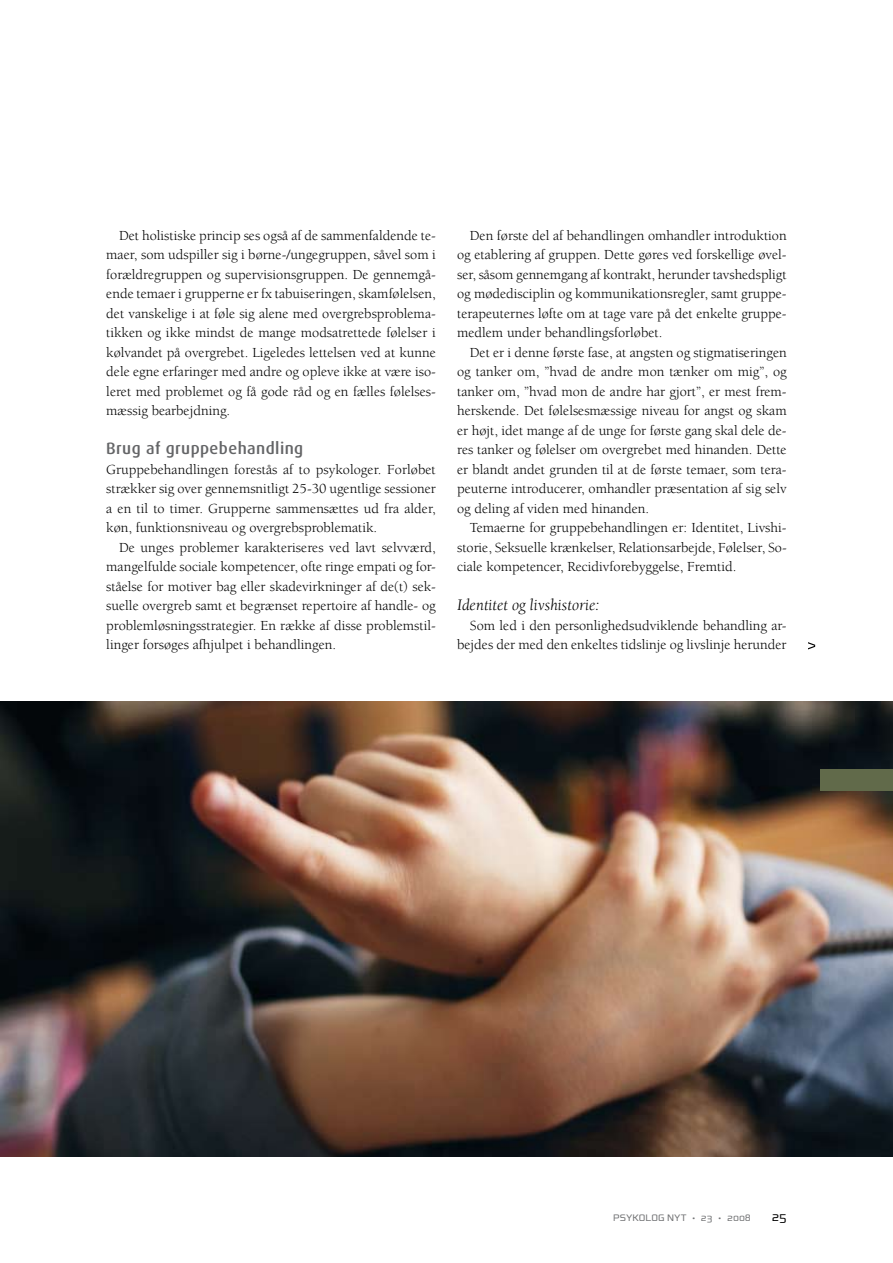
<style>
.page{position:relative;width:893px;height:1263px;background:#fff}
.page>*{position:absolute;margin:0;border:0;box-sizing:border-box;transform-origin:0 0}
.t1{font:italic 16.5px "Berkeley";color:#000}
.t2{font:500 16.5px "Dax";letter-spacing:.025em;color:#646567}
.t3{font:14.25px/19.5px "Berkeley";color:#000;text-align:justify}
.t4{font:13.5px "Resea";color:#000}
.t5{font:10.5px "Resea";color:#707173}
</style>
<div class="page">
<img style="left:0;top:702px;width:893px;height:455px">
<svg style="left:808px;top:642px;width:7px;height:7px"></svg>
<div style="left:821px;top:770px;width:72px;height:21px;background:#616a4a"></div>
<p class="t3" style="left:106px;top:226px;width:331px;text-indent:13px">Det holistiske princip ses også af de sammenfaldende te&shy;maer, som udspiller sig i børne-/ungegruppen, såvel som i forældregruppen og supervisionsgruppen. De gennemgå&shy;ende temaer i grupperne er fx tabuiseringen, skamfølelsen, det vanskelige i at føle sig alene med overgrebsproblema&shy;tikken og ikke mindst de mange modsatrettede følelser i kølvandet på overgrebet. Ligeledes lettelsen ved at kunne dele egne erfaringer med andre og opleve ikke at være iso&shy;leret med problemet og få gode råd og en fælles følelses&shy;mæssig bearbejdning.</p>
<p class="t2" style="left:106px;top:439px;width:198px">Brug af gruppebehandling</p>
<p class="t3" style="left:106px;top:460px;width:331px">Gruppebehandlingen forestås af to psykologer. Forløbet strækker sig over gennemsnitligt 25-30 ugentlige sessioner a en til to timer. Grupperne sammensættes ud fra alder, køn, funktionsniveau og overgrebsproblematik.</p>
<p class="t3" style="left:106px;top:538px;width:331px;text-indent:13px">De unges problemer karakteriseres ved lavt selvværd, mangelfulde sociale kompetencer, ofte ringe empati og for&shy;ståelse for motiver bag eller skadevirkninger af de(t) sek&shy;suelle overgreb samt et begrænset repertoire af handle- og problemløsningsstrategier. En række af disse problemstil&shy;linger forsøges afhjulpet i behandlingen.</p>
<p class="t3" style="left:457px;top:226px;width:331px;text-indent:13px">Den første del af behandlingen omhandler introduktion og etablering af gruppen. Dette gøres ved forskellige øvel&shy;ser, såsom gennemgang af kontrakt, herunder tavshedspligt og mødedisciplin og kommunikationsregler, samt gruppe&shy;terapeuternes løfte om at tage vare på det enkelte gruppe&shy;medlem under behandlingsforløbet.</p>
<p class="t3" style="left:457px;top:343px;width:331px;text-indent:13px">Det er i denne første fase, at angsten og stigmatiseringen og tanker om, ”hvad de andre mon tænker om mig”, og tanker om, ”hvad mon de andre har gjort”, er mest frem&shy;herskende. Det følelsesmæssige niveau for angst og skam er højt, idet mange af de unge for første gang skal dele de&shy;res tanker og følelser om overgrebet med hinanden. Dette er blandt andet grunden til at de første temaer, som tera&shy;peuterne introducerer, omhandler præsentation af sig selv og deling af viden med hinanden.</p>
<p class="t3" style="left:457px;top:518px;width:331px;text-indent:13px">Temaerne for gruppebehandlingen er: Identitet, Livshi&shy;storie, Seksuelle krænkelser, Relationsarbejde, Følelser, So&shy;ciale kompetencer, Recidivforebyggelse, Fremtid.</p>
<p class="t1" style="left:457px;top:597px;width:144px">Identitet og livshistorie:</p>
<p class="t3" style="left:457px;top:616px;width:331px;text-align:right">Som led i den personlighedsudviklende behandling ar&shy;bejdes der med den enkeltes tidslinje og livslinje herunder</p>
<p class="t5" style="left:613px;top:1212px;width:139px">PSYKOLOG NYT • 23 • 2008</p>
<p class="t4" style="left:772px;top:1209px;width:16px">25</p>
</div>
